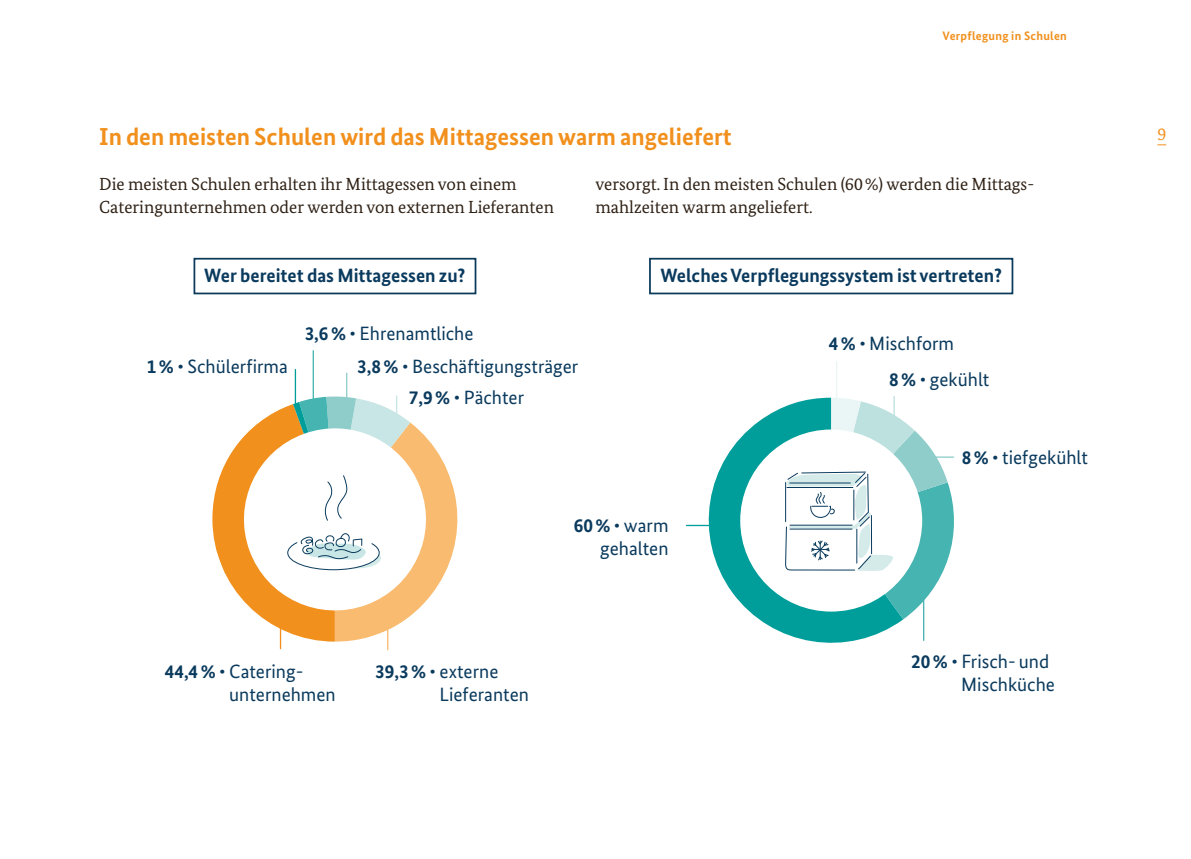
<style>
.page{position:relative;width:1191px;height:859px;background:#fff}
.page>*{position:absolute;margin:0;border:0;box-sizing:border-box;transform-origin:0 0}
.Überschrift_2{font:700 24.5px "Bundes Sans";color:#f1901d}
.Grafik_Fließtext{font:19.25px/22.8px "Bundes Sans";color:#0a3a5d}
.Grafik_Headline{font:700 19.25px "Bundes Sans";color:#0a3a5d}
.Fließtext_10_13{font:17.5px/22.8px "Bundes Serif";color:#2e2014}
.t1{font:17.5px "Bundes Serif";color:#f1901d}
.t2{font:700 12.25px "Bundes Sans";letter-spacing:.025em;color:#f1901d}
.s1{font-weight:700}
</style>
<div class="page">
<div style="left:193px;top:258px;width:283px;height:36px;border:2px solid #0b3a5b"></div>
<div style="left:649px;top:258px;width:364px;height:36px;border:2px solid #0b3a5b"></div>
<svg style="left:709px;top:406px;width:194px;height:236px;fill:#009e9b"></svg>
<div style="left:740px;top:429px;width:182px;height:182px;background:#fff;border-radius:50%"></div>
<svg style="left:785px;top:397px;width:169px;height:222px"></svg>
<hr style="left:836px;top:361px;width:1px;height:41px;background:#eaf6f5">
<hr style="left:295px;top:369px;width:1px;height:34px;background:#009e9a">
<svg style="left:212px;top:396px;width:246px;height:252px"></svg>
<hr style="left:313px;top:350px;width:1px;height:58px;background:#46b4b1">
<hr style="left:893px;top:396px;width:1px;height:50px;background:#bde1df">
<hr style="left:346px;top:373px;width:1px;height:44px;background:#8ecdca">
<hr style="left:396px;top:396px;width:1px;height:32px;background:#c8e6e4">
<hr style="left:387px;top:616px;width:1px;height:33px;background:#f9bb6f">
<hr style="left:917px;top:456px;width:36px;height:1px;background:#8ecdca">
<hr style="left:923px;top:598px;width:1px;height:42px;background:#46b4b1">
<hr style="left:686px;top:524px;width:36px;height:2px;background:#009e9a">
<p class="t2" style="left:942px;top:29px;width:126px">Verpflegung in Schulen</p>
<p class="Überschrift_2" style="left:99px;top:121px;width:634px">In den meisten Schulen wird das Mittagessen warm angeliefert</p>
<p class="Fließtext_10_13" style="left:99px;top:173px;width:456px">Die meisten Schulen erhalten ihr Mittagessen von einem<br>Cateringunternehmen oder werden von externen Lieferanten</p>
<p class="Fließtext_10_13" style="left:595px;top:173px;width:438px">versorgt. In den meisten Schulen (60%) werden die Mittags&shy;mahlzeiten warm angeliefert.</p>
<p class="Grafik_Headline" style="left:204px;top:264px;width:263px">Wer bereitet das Mittagessen zu?</p>
<p class="Grafik_Headline" style="left:660px;top:264px;width:343px">Welches Verpflegungssystem ist vertreten?</p>
<p class="Grafik_Fließtext" style="left:147px;top:354px;width:142px"><span class="s1">1%</span> • Schülerfirma</p>
<p class="Grafik_Fließtext" style="left:305px;top:321px;width:170px"><span class="s1">3,6%</span> • Ehrenamtliche</p>
<p class="Grafik_Fließtext" style="left:357px;top:354px;width:223px"><span class="s1">3,8%</span> • Beschäftigungsträger</p>
<p class="Grafik_Fließtext" style="left:409px;top:385px;width:117px"><span class="s1">7,9%</span> • Pächter</p>
<p class="Grafik_Fließtext" style="left:574px;top:513px;width:96px;text-align:right"><span class="s1">60%</span> • warm gehalten</p>
<p class="Grafik_Fließtext" style="left:229px;top:660px;width:108px;text-indent:-64px"><span class="s1">44,4%</span> • Catering&shy;unternehmen</p>
<p class="Grafik_Fließtext" style="left:439px;top:660px;width:91px;text-indent:-64px"><span class="s1">39,3%</span> • externe<br>Lieferanten</p>
<p class="Grafik_Fließtext" style="left:828px;top:331px;width:127px"><span class="s1">4%</span> • Mischform</p>
<p class="Grafik_Fließtext" style="left:889px;top:367px;width:102px"><span class="s1">8%</span> • gekühlt</p>
<p class="Grafik_Fließtext" style="left:961px;top:445px;width:128px"><span class="s1">8%</span> • tiefgekühlt</p>
<p class="Grafik_Fließtext" style="left:961px;top:650px;width:95px;text-indent:-50px"><span class="s1">20%</span> • Frisch- und<br>Mischküche</p>
<p class="t1" style="left:1157px;top:123px;width:10px">9</p>
</div>
